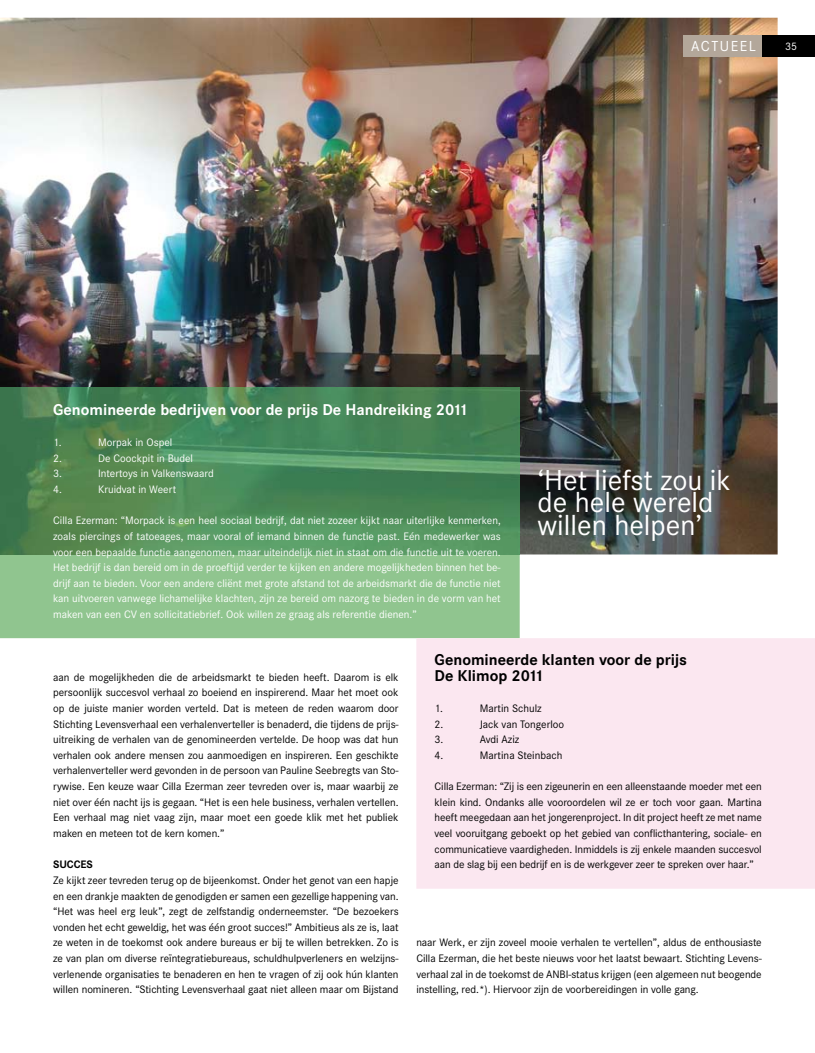
<style>
.page{position:relative;width:815px;height:1053px;background:#fff}
.page>*{position:absolute;margin:0;border:0;box-sizing:border-box;transform-origin:0 0}
.t1{font:30px/22.5px "Corporate S";color:#fff}
.t2{font:700 16.25px "Corporate S";color:#fff}
.t3{font:700 16.25px/15.6px "Corporate S";color:#000}
.t4{font:15px "Corporate S";letter-spacing:.1em;color:#fff}
.t5{font:11.25px/15.6px "Corporate S";letter-spacing:-.005em;color:#000;text-align:justify}
.t6{font:11.25px/15.6px "Corporate S";color:#fff;text-align:justify}
.t7{font:700 11.25px "Corporate S";letter-spacing:-.005em;color:#000}
</style>
<div class="page">
<img style="left:0;top:18px;width:778px;height:536px">
<div style="left:684px;top:35px;width:78px;height:22px;background:#b3a79a"></div>
<div style="left:763px;top:35px;width:52px;height:22px;background:#000"></div>
<div style="left:0;top:554px;width:520px;height:84px;background:#90c58f"></div>
<img style="left:0;top:387px;width:520px;height:167px">
<div style="left:416px;top:638px;width:399px;height:250px;background:#fbe7f0"></div>
<h3 class="t4" style="left:691px;top:38px;width:66px">ACTUEEL</h3>
<p class="t6" style="left:785px;top:39px;width:13px">35</p>
<h2 class="t2" style="left:53px;top:400px;width:416px">Genomineerde bedrijven voor de prijs de Handreiking 2011</h2>
<p class="t6" style="left:53px;top:434px;width:10px">1.</p>
<p class="t6" style="left:98px;top:434px;width:76px">Morpak in ospel</p>
<p class="t6" style="left:53px;top:450px;width:10px">2.</p>
<p class="t6" style="left:98px;top:450px;width:96px">de Coockpit in Budel</p>
<p class="t6" style="left:53px;top:466px;width:10px">3.</p>
<p class="t6" style="left:98px;top:466px;width:117px">Intertoys in valkenswaard</p>
<p class="t6" style="left:53px;top:481px;width:10px">4.</p>
<p class="t6" style="left:98px;top:481px;width:80px">Kruidvat in Weert</p>
<p class="t6" style="left:53px;top:513px;width:449px">Cilla Ezerman: “Morpack is een heel sociaal bedrijf, dat niet zozeer kijkt naar uiterlijke kenmerken, zoals piercings of tatoeages, maar vooral of iemand binnen de functie past. Eén medewerker was voor een bepaalde functie aangenomen, maar uiteindelijk niet in staat om die functie uit te voeren.<br>Het bedrijf is dan bereid om in de proeftijd verder te kijken en andere mogelijkheden binnen het be&shy;drijf aan te bieden. voor een andere cliënt met grote afstand tot de arbeidsmarkt die de functie niet kan uitvoeren vanwege lichamelijke klachten, zijn ze bereid om nazorg te bieden in de vorm van het maken van een Cv en sollicitatiebrief. ook willen ze graag als referentie dienen.”</p>
<h2 class="t3" style="left:435px;top:652px;width:254px">Genomineerde klanten voor de prijs de Klimop 2011</h2>
<p class="t5" style="left:435px;top:700px;width:10px">1.</p>
<p class="t5" style="left:480px;top:700px;width:63px">Martin Schulz</p>
<p class="t5" style="left:435px;top:716px;width:10px">2.</p>
<p class="t5" style="left:480px;top:716px;width:86px">Jack van Tongerloo</p>
<p class="t5" style="left:435px;top:731px;width:10px">3.</p>
<p class="t5" style="left:480px;top:731px;width:41px">Avdi Aziz</p>
<p class="t5" style="left:435px;top:747px;width:10px">4.</p>
<p class="t5" style="left:480px;top:747px;width:84px">Martina Steinbach</p>
<p class="t5" style="left:435px;top:778px;width:329px">Cilla Ezerman: “Zij is een zigeunerin en een alleenstaande moeder met een klein kind. ondanks alle vooroordelen wil ze er toch voor gaan. Martina heeft meegedaan aan het jongerenproject. In dit project heeft ze met name veel vooruitgang geboekt op het gebied van conflicthantering, sociale- en communicatieve vaardigheden. Inmiddels is zij enkele maanden succesvol aan de slag bij een bedrijf en is de werkgever zeer te spreken over haar.”</p>
<h1 class="t1" style="left:537px;top:469px;width:195px">‘Het liefst zou ik de hele wereld willen helpen’</h1>
<p class="t5" style="left:53px;top:669px;width:347px">aan de mogelijkheden die de arbeidsmarkt te bieden heeft. daarom is elk persoonlijk succesvol verhaal zo boeiend en inspirerend. Maar het moet ook op de juiste manier worden verteld. dat is meteen de reden waarom door Stichting Levensverhaal een verhalenverteller is benaderd, die tijdens de prijs&shy;uitreiking de verhalen van de genomineerden vertelde. de hoop was dat hun verhalen ook andere mensen zou aanmoedigen en inspireren. Een geschikte verhalenverteller werd gevonden in de persoon van Pauline Seebregts van Sto&shy;rywise. Een keuze waar Cilla Ezerman zeer tevreden over is, maar waarbij ze niet over één nacht ijs is gegaan. “Het is een hele business, verhalen vertellen.<br>Een verhaal mag niet vaag zijn, maar moet een goede klik met het publiek maken en meteen tot de kern komen.”</p>
<p class="t7" style="left:53px;top:858px;width:41px">succes</p>
<p class="t5" style="left:53px;top:872px;width:347px">Ze kijkt zeer tevreden terug op de bijeenkomst. onder het genot van een hapje en een drankje maakten de genodigden er samen een gezellige happening van. “Het was heel erg leuk”, zegt de zelfstandig onderneemster. “de bezoekers vonden het echt geweldig, het was één groot succes!” Ambitieus als ze is, laat ze weten in de toekomst ook andere bureaus er bij te willen betrekken. Zo is ze van plan om diverse reïntegratiebureaus, schuldhulpverleners en welzijns&shy;verlenende organisaties te benaderen en hen te vragen of zij ook hún klanten willen nomineren. “Stichting Levensverhaal gaat niet alleen maar om Bijstand</p>
<p class="t5" style="left:416px;top:934px;width:347px">naar Werk, er zijn zoveel mooie verhalen te vertellen”, aldus de enthousiaste Cilla Ezerman, die het beste nieuws voor het laatst bewaart. Stichting Levens&shy;verhaal zal in de toekomst de ANBI-status krijgen (een algemeen nut beogende instelling, red.*). Hiervoor zijn de voorbereidingen in volle gang.</p>
</div>
